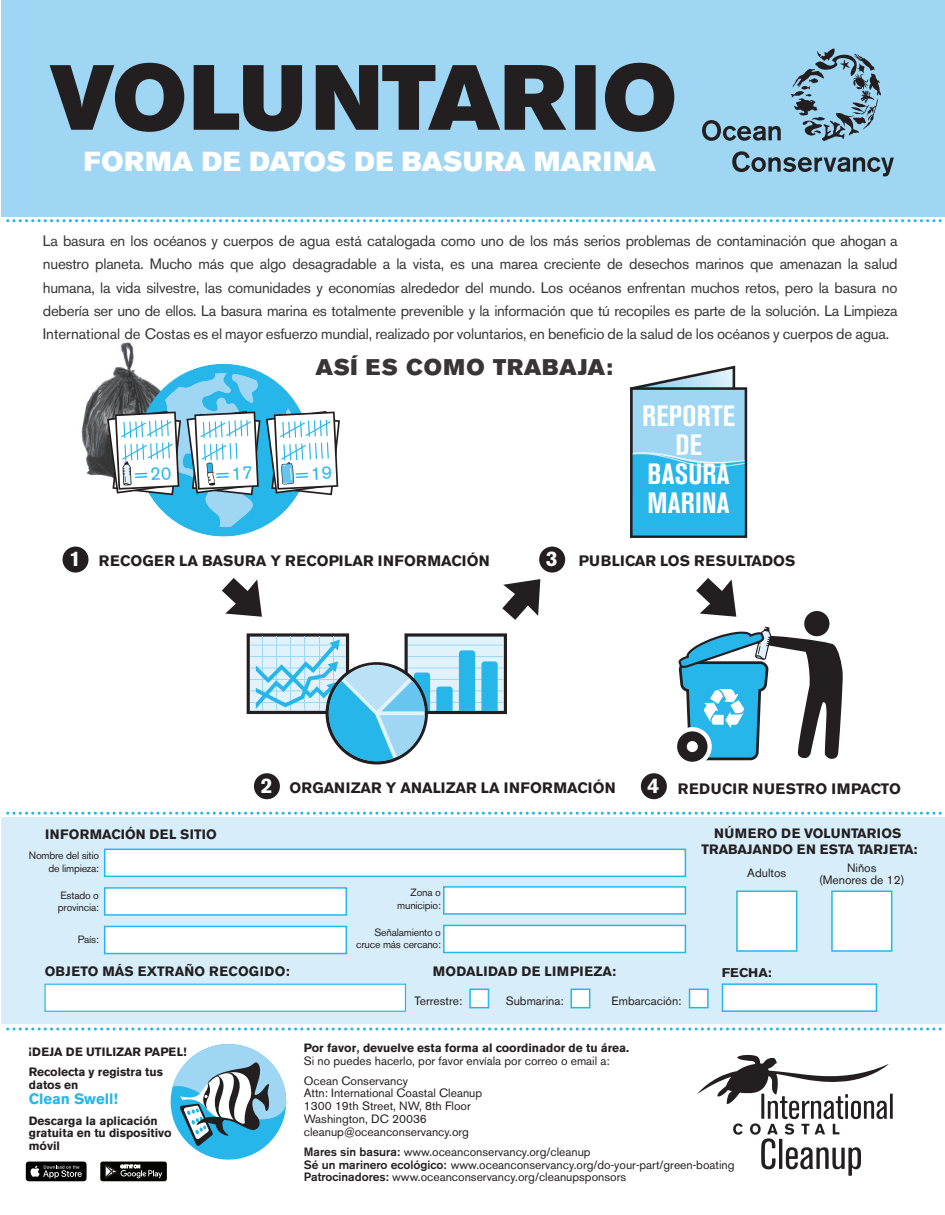
<style>
.page{position:relative;width:945px;height:1215px;background:#fff}
.page>*{position:absolute;margin:0;border:0;box-sizing:border-box;transform-origin:0 0}
.t1{font:700 condensed 29.1px/29.1px "Akzidenz Grotesk BE";letter-spacing:.01em;color:#fff;text-align:center}
.t2{font:27.3px "Akzidenz Grotesk BE Super";color:#fff}
.t3{font:22.5px "Akzidenz Grotesk BE Super";letter-spacing:.03em;color:#373535}
.t4{font:15px/23.4px "Akzidenz Grotesk BE";letter-spacing:-.015em;color:#373535;text-align:justify}
.t5{font:700 15px "Akzidenz Grotesk BE";color:#231f20}
.t6{font:700 15px "Akzidenz Grotesk BE";letter-spacing:.03em;color:#231f20}
.t7{font:700 15px "Akzidenz Grotesk BE";color:#26b6ea}
.t8{font:700 13.5px/16.2px "Akzidenz Grotesk BE";letter-spacing:.01em;color:#231f20;text-align:center}
.t9{font:700 12.6px "Akzidenz Grotesk BE";color:#231f20;scale:1.07 1}
.t10{font:12px/12.8px "Akzidenz Grotesk BE";color:#231f20}
.t11{font:700 12px/12.8px "Akzidenz Grotesk BE";color:#231f20}
.t12{font:10.5px/12.6px "Akzidenz Grotesk BE";letter-spacing:-.02em;color:#231f20;text-align:right}
.s1{font-family:"Calibri"}
.s2{font-size:21px;color:#fff}
.s3{font-weight:700}
.s4{font-family:"Arial";font-weight:700}
.s5{font-weight:500}
</style>
<div class="page">
<img style="left:81px;top:342px;width:53px;height:135px">
<div style="left:1px;top:0;width:944px;height:216px;background:#9fd6f4"></div>
<div style="left:1px;top:817px;width:944px;height:207px;background:#d7edf9"></div>
<svg style="left:222px;top:578px;width:40px;height:39px"></svg>
<svg style="left:502px;top:579px;width:38px;height:41px"></svg>
<svg style="left:696px;top:578px;width:40px;height:39px"></svg>
<svg style="left:247px;top:633px;width:260px;height:132px"></svg>
<svg style="left:50px;top:63px;width:624px;height:69px"></svg>
<div style="left:63px;top:547px;width:26px;height:26px;background:#231f20;border-radius:50%"></div>
<div style="left:254px;top:773px;width:26px;height:26px;background:#231f20;border-radius:50%"></div>
<div style="left:539px;top:547px;width:26px;height:26px;background:#231f20;border-radius:50%"></div>
<div style="left:641px;top:773px;width:26px;height:26px;background:#231f20;border-radius:50%"></div>
<div style="left:737px;top:891px;width:60px;height:60px;background:#fff"></div>
<div style="left:736px;top:891px;width:61px;height:61px;border:2px solid #26b6ea"></div>
<div style="left:105px;top:888px;width:241px;height:27px;background:#fff"></div>
<div style="left:104px;top:887px;width:243px;height:29px;border:2px solid #26b6ea"></div>
<div style="left:444px;top:887px;width:241px;height:27px;background:#fff"></div>
<div style="left:443px;top:886px;width:243px;height:29px;border:2px solid #26b6ea"></div>
<div style="left:105px;top:926px;width:241px;height:28px;background:#fff"></div>
<div style="left:104px;top:926px;width:243px;height:28px;border:2px solid #26b6ea"></div>
<div style="left:444px;top:925px;width:241px;height:27px;background:#fff"></div>
<div style="left:443px;top:925px;width:243px;height:28px;border:2px solid #26b6ea"></div>
<div style="left:832px;top:891px;width:60px;height:60px;background:#fff"></div>
<div style="left:831px;top:891px;width:61px;height:61px;border:2px solid #26b6ea"></div>
<div style="left:105px;top:849px;width:580px;height:27px;background:#fff"></div>
<div style="left:104px;top:849px;width:582px;height:28px;border:2px solid #26b6ea"></div>
<div style="left:45px;top:984px;width:360px;height:27px;background:#fff"></div>
<div style="left:44px;top:984px;width:362px;height:28px;border:1px solid #26b6ea"></div>
<div style="left:470px;top:989px;width:18px;height:19px;background:#fff"></div>
<div style="left:469px;top:989px;width:20px;height:19px;border:2px solid #26b6ea"></div>
<div style="left:571px;top:989px;width:19px;height:19px;background:#fff"></div>
<div style="left:571px;top:989px;width:19px;height:19px;border:2px solid #26b6ea"></div>
<div style="left:690px;top:989px;width:18px;height:19px;background:#fff"></div>
<div style="left:689px;top:989px;width:20px;height:19px;border:2px solid #26b6ea"></div>
<svg style="left:630px;top:366px;width:117px;height:172px;background:#6bbddf"></svg>
<svg style="left:8px;top:219px;width:934px;height:3px"></svg>
<svg style="left:8px;top:812px;width:934px;height:3px"></svg>
<svg style="left:8px;top:1027px;width:934px;height:4px"></svg>
<div style="left:804px;top:611px;width:25px;height:25px;background:#231f20;border-radius:50%"></div>
<svg style="left:677px;top:731px;width:31px;height:31px"></svg>
<svg style="left:678px;top:627px;width:165px;height:133px"></svg>
<svg style="left:791px;top:48px;width:90px;height:93px"></svg>
<svg style="left:702px;top:120px;width:79px;height:21px"></svg>
<svg style="left:732px;top:151px;width:162px;height:25px"></svg>
<div style="left:722px;top:983px;width:155px;height:29px;background:#fff;border:2px solid #26b6ea"></div>
<svg style="left:697px;top:1055px;width:196px;height:121px"></svg>
<svg style="left:170px;top:1044px;width:117px;height:116px"></svg>
<svg style="left:26px;top:1162px;width:61px;height:19px"></svg>
<div style="left:100px;top:1162px;width:67px;height:19px;background:#040503;border-radius:2px"></div>
<svg style="left:105px;top:1164px;width:57px;height:15px"></svg>
<svg style="left:107px;top:364px;width:233px;height:173px"></svg>
<h2 class="t2" style="left:84px;top:146px;width:574px">FORMA DE DATOS DE BASURA MARINA</h2>
<p class="t4" style="left:43px;top:229px;width:856px">La basura en los océanos y cuerpos de agua está catalogada como uno de los m<span class="s1">á</span>s serios problemas de contaminación que ahogan a nuestro planeta. Mucho más que algo desagradable a la vista, es una marea creciente de desechos marinos que amenazan la salud humana, la vida silvestre, las comunidades y economías alrededor del mundo. Los océanos enfrentan muchos retos, pero la basura no debería ser uno de ellos. La basura marina es totalmente prevenible y la información que tú recopiles es parte de la solución. La Limpieza International de Costas es el mayor esfuerzo mundial, realizado por voluntarios, en beneficio de la salud de los océanos y cuerpos de agua.</p>
<h3 class="t3" style="left:316px;top:354px;width:299px">ASÍ ES COMO TRABAJA:</h3>
<p class="t5" style="left:69px;top:552px;width:422px"><span class="s2">1</span> RECOGER LA BASURA Y RECOPILAR INFORMACIÓN</p>
<h1 class="t1" style="left:642px;top:402px;width:94px">REPORTE<br>DE<br>BASURA<br>MARINA</h1>
<p class="t5" style="left:546px;top:552px;width:251px"><span class="s2">3</span> PUBLICAR LOS RESULTADOS</p>
<p class="t8" style="left:45px;top:826px;width:173px">INFORMACIÓN DEL SITIO</p>
<p class="t12" style="left:29px;top:849px;width:72px">Nombre del sitio de limpieza:</p>
<p class="t12" style="left:58px;top:889px;width:43px;text-align:left">Estado o provincia:</p>
<p class="t12" style="left:78px;top:934px;width:23px">País:</p>
<p class="t5" style="left:261px;top:779px;width:356px"><span class="s2">2</span> ORGANIZAR Y ANALIZAR LA INFORMACIÓN</p>
<p class="t12" style="left:397px;top:886px;width:45px">Zona o municipio:</p>
<p class="t12" style="left:356px;top:926px;width:86px">Señalamiento o cruce más cercano:</p>
<p class="t6" style="left:648px;top:780px;width:255px"><span class="s2">4</span> REDUCIR NUESTRO IMPACTO</p>
<p class="t8" style="left:702px;top:825px;width:218px">NÚMERO DE VOLUNTARIOS<br>TRABAJANDO EN ESTA TARJETA:</p>
<p class="t10" style="left:747px;top:867px;width:40px">Adultos</p>
<p class="t10" style="left:819px;top:862px;width:87px;line-height:12px;text-align:center">Niños<br>(Menores de 12)</p>
<p class="t8" style="left:45px;top:963px;width:246px">OBJETO MÁS EXTRAÑO RECOGIDO:</p>
<p class="t8" style="left:433px;top:963px;width:185px">MODALIDAD DE LIMPIEZA:</p>
<p class="t9" style="left:722px;top:965px;width:48px">FECHA:</p>
<p class="t11" style="left:29px;top:1041px;width:160px;line-height:20.2px">¡DEJA DE UTILIZAR PAPEL!<br>Recolecta y registra tus</p>
<p class="t11" style="left:29px;top:1078px;width:51px">datos en</p>
<p class="t7" style="left:29px;top:1090px;width:91px">Clean Swell!</p>
<p class="t11" style="left:29px;top:1114px;width:144px">Descarga la aplicación gratuita en tu dispositivo móvil</p>
<p class="t10" style="left:415px;top:994px;width:49px">Terrestre:</p>
<p class="t10" style="left:506px;top:994px;width:60px">Submarina:</p>
<p class="t10" style="left:612px;top:994px;width:72px">Embarcación:</p>
<p class="t10" style="left:304px;top:1041px;width:327px"><span class="s3">Por favor</span><span class="s4">,</span> <span class="s3">devuelve esta forma al coordinador de tu área.<br></span>Si no puedes hacerlo, por favor envíala por correo o email a:</p>
<p class="t10" style="left:304px;top:1074px;width:180px">Ocean Conservancy<br>Attn: International Coastal Cleanup<br>1300 19th Street, NW, 8th Floor<br>Washington, DC 20036 cleanup@oceanconservancy.org</p>
<p class="t10" style="left:304px;top:1145px;width:432px"><span class="s5">Mares sin basura:</span> www.oceanconservancy.org/cleanup<br><span class="s5">Sé un marinero ecológico:</span> www.oceanconservancy.org/do-your-part/green-boating<br><span class="s5">Patrocinadores:</span> www.oceanconservancy.org/cleanupsponsors</p>
</div>
